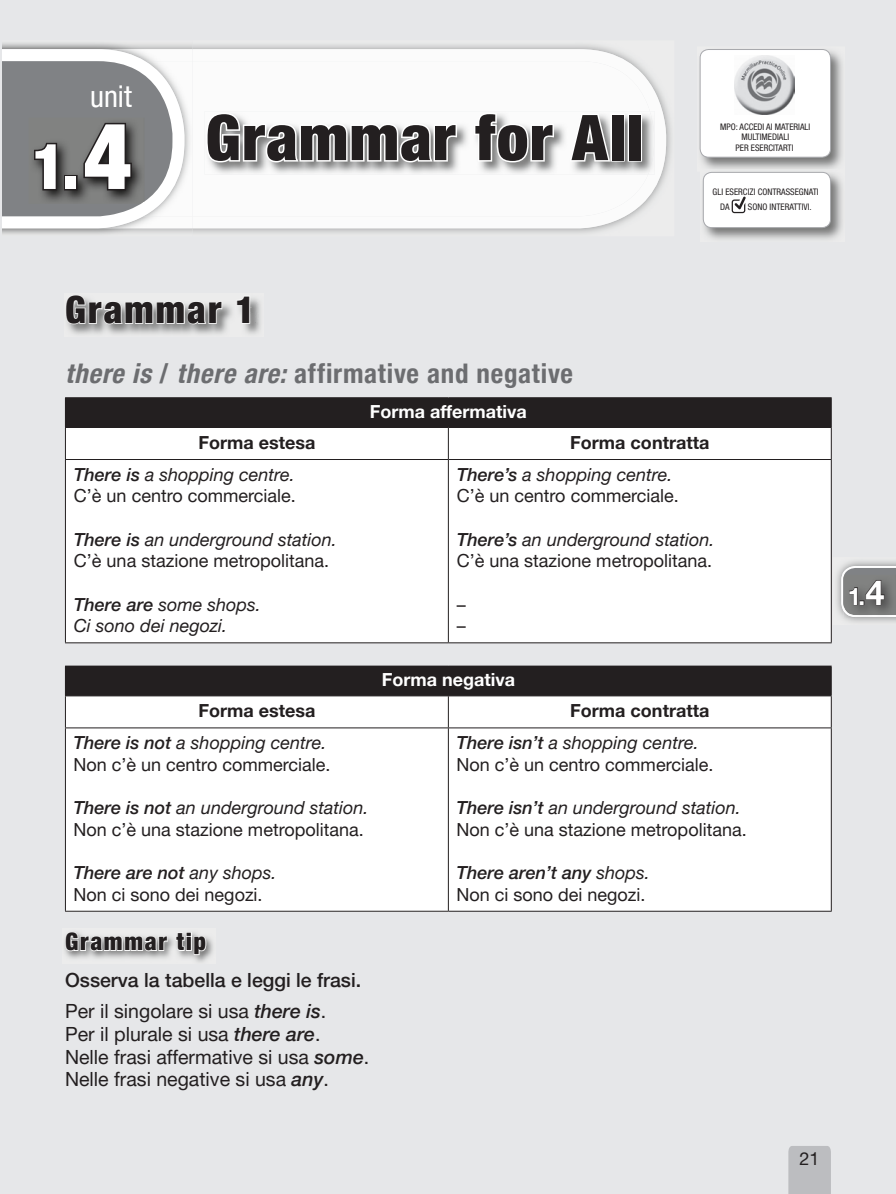
<style>
.page{position:relative;width:896px;height:1194px;background:#fff}
.page>*{position:absolute;margin:0;border:0;box-sizing:border-box;transform-origin:0 0}
.t1{font:900 condensed 63px "Helvetica Neue LT Std";letter-spacing:.025em;color:#231f20}
.t2{font:900 condensed 63px "Helvetica Neue LT Std";color:#fff}
.t3{font:900 condensed 37.5px "Helvetica Neue LT Std";letter-spacing:.06em;color:#231f20}
.t4{font:condensed 30px "Helvetica Neue LT Std";color:#fff}
.t5{font:700 condensed 27px "Helvetica Neue LT Std";letter-spacing:.025em;color:#6c6d70}
.t6{font:900 condensed 24px "Helvetica Neue LT Std";letter-spacing:.07em;color:#231f20}
.t7{font:700 24px "Helvetica Neue LT Std";color:#fff}
.t8{font:19.5px/22.5px "Helvetica Neue LT Std";color:#231f20}
.t9{font:500 19.5px/31px "Helvetica Neue LT Std";color:#231f20}
.t10{font:18px/21.6px "Helvetica Neue LT Std";color:#231f20}
.t11{font:700 18px "Helvetica Neue LT Std";color:#231f20}
.t12{font:italic 18px/21.6px "Helvetica Neue LT Std";color:#231f20}
.t13{font:700 18px "Helvetica Neue LT Std";color:#fff}
.t14{font:condensed 9px/10.8px "Helvetica Neue LT Std";color:#231f20;text-align:center}
.s1{font-size:93px}
.s2{font-style:italic}
.s3{font-weight:500;font-style:italic}
.s4{font-weight:500}
.s5{font-weight:400}
.s6{font-size:34.5px}
</style>
<div class="page">
<div style="left:0;top:0;width:895px;height:1193px;background:#e6e7e9"></div>
<div style="left:788px;top:1146px;width:42px;height:47px;background:#bcbdc0"></div>
<img style="left:666px;top:89px;width:8px;height:83px">
<div style="left:192px;top:49px;width:474px;height:179px;background:#fbfbfb"></div>
<img style="left:184px;top:49px;width:8px;height:179px">
<svg style="left:2px;top:49px;width:182px;height:179px;background:#939495"></svg>
<img style="left:205px;top:111px;width:443px;height:64px">
<img style="left:648px;top:111px;width:6px;height:64px">
<svg style="left:204px;top:111px;width:254px;height:53px;background:#d3d3d3"></svg>
<svg style="left:472px;top:111px;width:83px;height:53px;background:#d3d3d3"></svg>
<svg style="left:568px;top:112px;width:44px;height:52px;background:#d1d2d2"></svg>
<div style="left:610px;top:113px;width:14px;height:48px;border:3px solid #fff"></div>
<div style="left:627px;top:113px;width:15px;height:48px;border:3px solid #fff"></div>
<img style="left:837px;top:561px;width:58px;height:61px">
<img style="left:843px;top:617px;width:52px;height:1px">
<svg style="left:841px;top:566px;width:54px;height:51px;background:#838383"></svg>
<img style="left:700px;top:49px;width:142px;height:120px">
<div style="left:700px;top:49px;width:130px;height:108px;background:#fff;border-radius:9px"></div>
<img style="left:734px;top:55px;width:60px;height:60px">
<div style="left:699px;top:49px;width:131px;height:108px;border:1px solid #a8a9ad;border-radius:9px"></div>
<img style="left:704px;top:172px;width:138px;height:67px">
<div style="left:703px;top:172px;width:127px;height:55px;background:#fff;border-radius:9px"></div>
<div style="left:702px;top:172px;width:128px;height:56px;border:1px solid #a8a9ad;border-radius:9px"></div>
<svg style="left:731px;top:196px;width:14px;height:17px"></svg>
<img style="left:68px;top:298px;width:192px;height:36px">
<svg style="left:65px;top:295px;width:158px;height:30px"></svg>
<svg style="left:236px;top:295px;width:15px;height:29px"></svg>
<div style="left:65px;top:397px;width:766px;height:30px;background:#231f20"></div>
<div style="left:66px;top:428px;width:764px;height:214px;background:#fff"></div>
<hr style="left:65px;top:642px;width:383px;height:1px;background:#231f20">
<hr style="left:448px;top:428px;width:1px;height:31px;background:#231f20">
<hr style="left:830px;top:428px;width:1px;height:31px;background:#231f20">
<hr style="left:65px;top:427px;width:383px;height:1px;background:#231f20">
<hr style="left:65px;top:428px;width:1px;height:31px;background:#231f20">
<hr style="left:448px;top:427px;width:383px;height:1px;background:#231f20">
<hr style="left:65px;top:459px;width:383px;height:1px;background:#231f20">
<hr style="left:65px;top:460px;width:1px;height:182px;background:#231f20">
<hr style="left:448px;top:459px;width:383px;height:1px;background:#231f20">
<hr style="left:448px;top:460px;width:1px;height:182px;background:#231f20">
<hr style="left:830px;top:460px;width:1px;height:182px;background:#231f20">
<hr style="left:448px;top:642px;width:383px;height:1px;background:#231f20">
<div style="left:65px;top:666px;width:766px;height:29px;background:#231f20"></div>
<div style="left:66px;top:696px;width:764px;height:214px;background:#fff"></div>
<div style="left:65px;top:727px;width:383px;height:184px;background:#fff"></div>
<hr style="left:65px;top:910px;width:383px;height:1px;background:#231f20">
<hr style="left:448px;top:696px;width:1px;height:31px;background:#231f20">
<hr style="left:830px;top:696px;width:1px;height:31px;background:#231f20">
<hr style="left:65px;top:665px;width:383px;height:1px;background:#231f20">
<hr style="left:448px;top:665px;width:383px;height:1px;background:#231f20">
<hr style="left:65px;top:695px;width:383px;height:1px;background:#231f20">
<hr style="left:65px;top:696px;width:1px;height:31px;background:#231f20">
<hr style="left:448px;top:695px;width:383px;height:1px;background:#231f20">
<hr style="left:65px;top:727px;width:383px;height:1px;background:#231f20">
<hr style="left:65px;top:728px;width:1px;height:182px;background:#231f20">
<hr style="left:448px;top:727px;width:383px;height:1px;background:#231f20">
<hr style="left:448px;top:728px;width:1px;height:182px;background:#231f20">
<hr style="left:830px;top:728px;width:1px;height:182px;background:#231f20">
<hr style="left:448px;top:910px;width:383px;height:1px;background:#231f20">
<img style="left:65px;top:937px;width:148px;height:25px">
<svg style="left:64px;top:900px;width:104px;height:51px"></svg>
<svg style="left:175px;top:932px;width:32px;height:23px"></svg>
<h3 class="t4" style="left:90px;top:79px;width:43px">unit</h3>
<h1 class="t2" style="left:32px;top:128px;width:101px">1.<span class="s1">4</span></h1>
<h1 class="t1" style="left:205px;top:99px;width:439px">Grammar for All</h1>
<p class="t14" style="left:720px;top:121px;width:92px">MPO: ACCEDI AI MATERIALI<br>MULTIMEDIALI<br>PER ESERCITARTI</p>
<p class="t14" style="left:720px;top:184px;width:100px;line-height:15px;text-align:left;text-indent:-7px">GLI ESERCIZI CONTRASSEGNATI<br>DA</p>
<p class="t14" style="left:747px;top:201px;width:65px">SONO INTERATTIVI.</p>
<h2 class="t3" style="left:65px;top:286px;width:191px">Grammar 1</h2>
<h3 class="t5" style="left:65px;top:357px;width:509px"><span class="s2">there is</span> / <span class="s2">there are:</span> affirmative and negative</h3>
<p class="t13" style="left:370px;top:400px;width:158px">Forma affermativa</p>
<p class="t11" style="left:198px;top:431px;width:118px">Forma estesa</p>
<p class="t11" style="left:570px;top:431px;width:140px">Forma contratta</p>
<p class="t10" style="left:74px;top:463px;width:223px"><span class="s3">There is</span> <span class="s2">a shopping centre.<br></span>C’è un centro commerciale.</p>
<p class="t10" style="left:74px;top:528px;width:264px"><span class="s3">There is</span> <span class="s2">an underground station.<br></span>C’è una stazione metropolitana.</p>
<p class="t12" style="left:74px;top:593px;width:188px"><span class="s4">There are</span> some shops.<br>Ci sono dei negozi.</p>
<p class="t10" style="left:457px;top:463px;width:223px"><span class="s3">There’s</span> <span class="s2">a shopping centre.<br></span>C’è un centro commerciale.</p>
<p class="t10" style="left:457px;top:528px;width:259px"><span class="s3">There’s</span> <span class="s2">an underground station.<br></span>C’è una stazione metropolitana.</p>
<p class="t10" style="left:457px;top:593px;width:10px">– –</p>
<p class="t13" style="left:381px;top:668px;width:135px">Forma negativa</p>
<p class="t11" style="left:198px;top:699px;width:118px">Forma estesa</p>
<p class="t11" style="left:570px;top:699px;width:140px">Forma contratta</p>
<p class="t10" style="left:73px;top:731px;width:258px"><span class="s3">There is not</span> <span class="s2">a shopping centre.<br></span>Non c’è un centro commerciale.</p>
<p class="t10" style="left:73px;top:796px;width:296px"><span class="s3">There is not</span> <span class="s2">an underground station.<br></span>Non c’è una stazione metropolitana.</p>
<p class="t10" style="left:73px;top:861px;width:204px"><span class="s3">There are not</span> <span class="s2">any shops.<br></span>Non ci sono dei negozi.</p>
<p class="t10" style="left:456px;top:731px;width:258px"><span class="s3">There isn’t</span> <span class="s2">a shopping centre.<br></span>Non c’è un centro commerciale.</p>
<p class="t10" style="left:456px;top:796px;width:292px"><span class="s3">There isn’t</span> <span class="s2">an underground station.<br></span>Non c’è una stazione metropolitana.</p>
<p class="t10" style="left:456px;top:861px;width:195px"><span class="s3">There aren’t any</span> <span class="s2">shops.<br></span>Non ci sono dei negozi.</p>
<h3 class="t6" style="left:65px;top:926px;width:142px">Grammar tip</h3>
<p class="t9" style="left:65px;top:964px;width:297px">Osserva la tabella e leggi le frasi.<br><span class="s5">Per il singolare si usa</span> <span class="s2">there is</span><span class="s5">.</span></p>
<p class="t8" style="left:65px;top:1022px;width:306px">Per il plurale si usa <span class="s3">there are</span>.<br>Nelle frasi affermative si usa <span class="s3">some</span>.<br>Nelle frasi negative si usa <span class="s3">any</span>.</p>
<h3 class="t7" style="left:847px;top:581px;width:38px">1.<span class="s6">4</span></h3>
<p class="t10" style="left:799px;top:1147px;width:22px">21</p>
</div>
